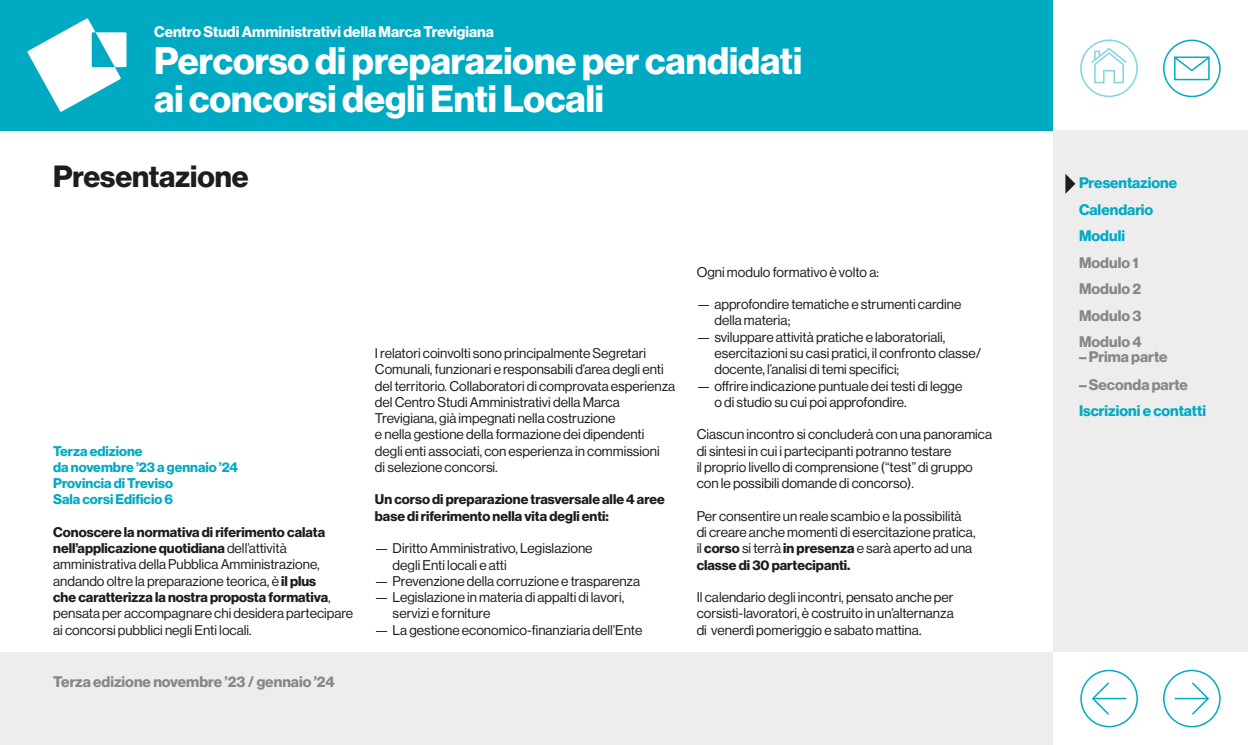
<style>
.page{position:relative;width:1248px;height:745px;background:#fff}
.page>*{position:absolute;margin:0;border:0;box-sizing:border-box;transform-origin:0 0}
.t1{font:37.5px/37.5px "N Haas Grotesk DS Pro 75 Bd";letter-spacing:-.005em;color:#fff}
.t2{font:30px "N Haas Grotesk DS Pro 75 Bd";letter-spacing:-.005em;color:#1d1d1b}
.t3{font:15px/26.5px "N Haas Grotesk DS Pro 75 Bd";color:#878787}
.t4{font:15px/26.5px "N Haas Grotesk DS Pro 75 Bd";color:#00aac3}
.t5{font:15px "N Haas Grotesk DS Pro 75 Bd";color:#fff}
.t6{font:13.75px/16.2px "N Haas Grotesk DS Pro 55 Rg";color:#1d1d1b}
.t7{font:13.75px/16.2px "N Haas Grotesk DS Pro 75 Bd";color:#1d1d1b}
.t8{font:13.75px/16.2px "N Haas Grotesk DS Pro 75 Bd";color:#00aac3}
.s1{font-family:"N Haas Grotesk DS Pro 55 Rg"}
.s2{font-family:"N Haas Grotesk DS Pro 75 Bd"}
</style>
<div class="page">
<div style="left:1052px;top:130px;width:195px;height:521px;background:#ededed"></div>
<div style="left:0;top:0;width:1052px;height:130px;background:#00aac3"></div>
<svg style="left:27px;top:18px;width:99px;height:94px"></svg>
<div style="left:0;top:651px;width:1052px;height:93px;background:#ededed"></div>
<svg style="left:1065px;top:174px;width:10px;height:20px"></svg>
<div style="left:1162px;top:40px;width:58px;height:57px;border:2px solid #00aac3;border-radius:50%"></div>
<svg style="left:1174px;top:56px;width:35px;height:24px"></svg>
<div style="left:1080px;top:669px;width:57px;height:58px;border:2px solid #00aac3;border-radius:50%"></div>
<svg style="left:1092px;top:682px;width:18px;height:33px"></svg>
<hr style="left:1093px;top:697px;width:33px;height:1px;background:#00aac3">
<div style="left:1162px;top:669px;width:58px;height:58px;border:2px solid #00aac3;border-radius:50%"></div>
<svg style="left:1190px;top:682px;width:19px;height:33px"></svg>
<hr style="left:1174px;top:697px;width:33px;height:1px;background:#00aac3">
<svg style="left:1080px;top:39px;width:58px;height:59px"></svg>
<p class="t5" style="left:154px;top:23px;width:341px">Centro Studi Amministrativi della Marca Trevigiana</p>
<h1 class="t1" style="left:154px;top:43px;width:649px">Percorso di preparazione per candidati ai concorsi degli Enti Locali</h1>
<h2 class="t2" style="left:53px;top:159px;width:197px">Presentazione</h2>
<p class="t4" style="left:1078px;top:170px;width:100px">Presentazione</p>
<p class="t8" style="left:53px;top:442px;width:186px">Terza edizione<br>da novembre ’23 a gennaio ’24<br>Provincia di Treviso<br>Sala corsi Edificio 6</p>
<p class="t7" style="left:53px;top:524px;width:273px">Conoscere la normativa di riferimento calata nell’applicazione quotidiana <span class="s1">dell’attività</span></p>
<p class="t6" style="left:53px;top:556px;width:268px">amministrativa della Pubblica Amministrazione, andando oltre la preparazione teorica, è <span class="s2">il plus</span></p>
<p class="t7" style="left:53px;top:589px;width:279px">che caratterizza la nostra proposta formativa<span class="s1">,</span></p>
<p class="t6" style="left:53px;top:605px;width:301px">pensata per accompagnare chi desidera partecipare ai concorsi pubblici negli Enti locali.</p>
<p class="t3" style="left:53px;top:668px;width:283px">Terza edizione novembre ’23 / gennaio ’24</p>
<p class="t6" style="left:375px;top:345px;width:302px">I relatori coinvolti sono principalmente Segretari Comunali, funzionari e responsabili d’area degli enti del territorio. Collaboratori di comprovata esperienza del Centro Studi Amministrativi della Marca Trevigiana, già impegnati nella costruzione<br>e nella gestione della formazione dei dipendenti degli enti associati, con esperienza in commissioni<br>di selezione concorsi.</p>
<p class="t7" style="left:375px;top:491px;width:291px">Un corso di preparazione trasversale alle 4 aree base di riferimento nella vita degli enti:</p>
<p class="t6" style="left:392px;top:540px;width:201px;text-indent:-18px">— Diritto Amministrativo, Legislazione degli Enti locali e atti</p>
<p class="t6" style="left:375px;top:572px;width:267px">— Prevenzione della corruzione e trasparenza</p>
<p class="t6" style="left:392px;top:588px;width:233px;text-indent:-18px">— Legislazione in materia di appalti di lavori, servizi e forniture</p>
<p class="t6" style="left:375px;top:621px;width:269px">— La gestione economico-finanziaria dell’Ente</p>
<p class="t6" style="left:696px;top:263px;width:184px">Ogni modulo formativo è volto a:</p>
<p class="t6" style="left:714px;top:296px;width:248px;text-indent:-18px">— approfondire tematiche e strumenti cardine della materia;</p>
<p class="t6" style="left:714px;top:328px;width:268px;text-indent:-18px">— sviluppare attività pratiche e laboratoriali, esercitazioni su casi pratici, il confronto classe/ docente, l’analisi di temi specifici;</p>
<p class="t6" style="left:714px;top:377px;width:249px;text-indent:-18px">— offrire indicazione puntuale dei testi di legge o di studio su cui poi approfondire.</p>
<p class="t6" style="left:696px;top:426px;width:297px">Ciascun incontro si concluderà con una panoramica di sintesi in cui i partecipanti potranno testare<br>il proprio livello di comprensione (“test” di gruppo con le possibili domande di concorso).</p>
<p class="t6" style="left:696px;top:507px;width:280px">Per consentire un reale scambio e la possibilità<br>di creare anche momenti di esercitazione pratica, il <span class="s2">corso</span> si terrà <span class="s2">in presenza</span> e sarà aperto ad una</p>
<p class="t7" style="left:696px;top:556px;width:155px">classe di 30 partecipanti.</p>
<p class="t6" style="left:696px;top:589px;width:258px;text-align:justify">Il calendario degli incontri, pensato anche per corsisti-lavoratori, è costruito in un’alternanza di venerdì pomeriggio e sabato mattina.</p>
<p class="t4" style="left:1078px;top:196px;width:76px">Calendario<br>Moduli</p>
<p class="t3" style="left:1078px;top:249px;width:64px">Modulo 1<br>Modulo 2<br>Modulo 3</p>
<p class="t3" style="left:1078px;top:329px;width:64px">Modulo 4</p>
<p class="t3" style="left:1078px;top:344px;width:90px">– Prima parte</p>
<p class="t3" style="left:1078px;top:371px;width:110px">– Seconda parte</p>
<p class="t4" style="left:1078px;top:397px;width:128px">Iscrizioni e contatti</p>
</div>
